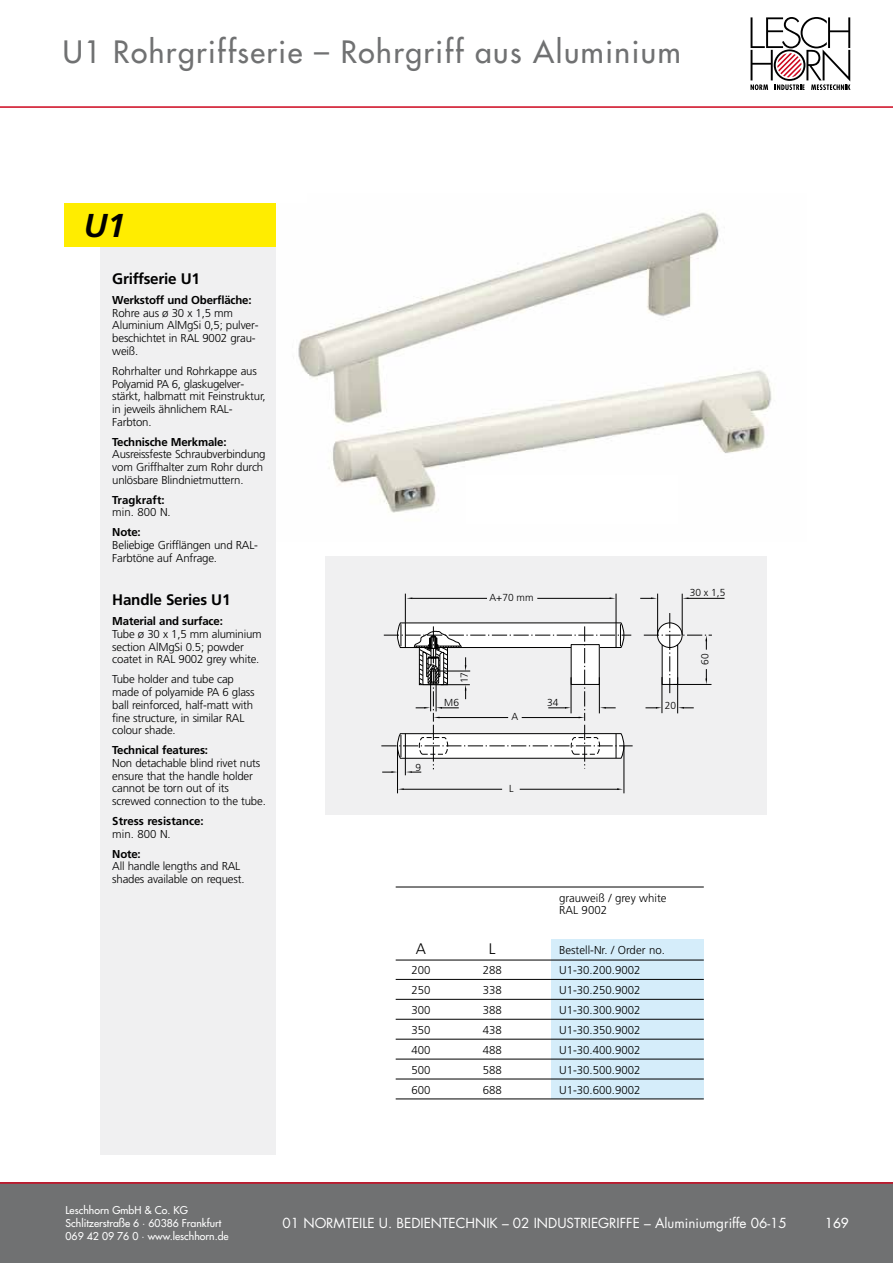
<style>
.page{position:relative;width:893px;height:1263px;background:#fff}
.page>*{position:absolute;margin:0;border:0;box-sizing:border-box;transform-origin:0 0}
.t1{font:italic 700 33px "Frutiger LT Std";color:#000}
.t2{font:500 30px "Futura Std";letter-spacing:.05em;color:#707172}
.t3{font:700 15.3px "Frutiger LT Std";letter-spacing:-.015em;color:#000}
.t4{font:300 15.3px "Frutiger";color:#000}
.t5{font:13.5px "Futura Std";color:#fff}
.t6{font:500 13.5px "Futura Std";color:#fff}
.t7{font:300 11.4px/12.8px "Frutiger";letter-spacing:-.015em;color:#000}
.t8{font:700 11.4px "Frutiger LT Std";letter-spacing:-.015em;color:#000}
.t9{font:500 10.5px/12.6px "Futura Std";color:#fff}
.t10{font:300 10.2px "Frutiger";color:#000}
.s1{font-weight:400}
</style>
<div class="page">
<div style="left:0;top:1182px;width:893px;height:81px;background:#707172"></div>
<hr style="left:0;top:1182px;width:893px;height:2px;background:#cd071e">
<hr style="left:0;top:106px;width:893px;height:2px;background:#cd071e">
<svg style="left:750px;top:17px;width:100px;height:73px"></svg>
<img style="left:298px;top:212px;width:474px;height:301px">
<div style="left:100px;top:128px;width:176px;height:1026px;background:#f0f0f1"></div>
<div style="left:64px;top:203px;width:212px;height:44px;background:#ffed00"></div>
<div style="left:552px;top:939px;width:152px;height:160px;background:#d5edfa"></div>
<div style="left:325px;top:557px;width:441px;height:258px;background:#f0f0f1"></div>
<svg style="left:645px;top:707px;width:17px;height:1px"></svg>
<svg style="left:678px;top:707px;width:16px;height:1px"></svg>
<svg style="left:640px;top:597px;width:17px;height:2px"></svg>
<hr style="left:687px;top:598px;width:37px;height:1px;background:#000">
<hr style="left:520px;top:789px;width:99px;height:1px;background:#000">
<hr style="left:403px;top:789px;width:99px;height:1px;background:#000">
<hr style="left:624px;top:746px;width:1px;height:47px;background:#000">
<hr style="left:397px;top:746px;width:1px;height:47px;background:#000">
<svg style="left:644px;top:613px;width:68px;height:80px"></svg>
<hr style="left:657px;top:594px;width:1px;height:41px;background:#000">
<hr style="left:682px;top:594px;width:1px;height:41px;background:#000">
<hr style="left:662px;top:677px;width:1px;height:36px;background:#000">
<hr style="left:677px;top:677px;width:1px;height:36px;background:#000">
<hr style="left:673px;top:684px;width:38px;height:1px;background:#000">
<svg style="left:381px;top:594px;width:252px;height:181px"></svg>
<hr style="left:396px;top:887px;width:308px;height:1px;background:#000">
<hr style="left:396px;top:960px;width:308px;height:1px;background:#000">
<hr style="left:396px;top:979px;width:308px;height:1px;background:#000">
<hr style="left:396px;top:999px;width:308px;height:1px;background:#000">
<hr style="left:396px;top:1019px;width:308px;height:1px;background:#000">
<hr style="left:396px;top:1039px;width:308px;height:1px;background:#000">
<hr style="left:396px;top:1059px;width:308px;height:1px;background:#000">
<hr style="left:396px;top:1079px;width:308px;height:1px;background:#000">
<hr style="left:396px;top:1098px;width:308px;height:1px;background:#000">
<div style="left:466px;top:475px;width:211px;height:49px;background:#fff"></div>
<div style="left:35px;top:119px;width:271px;height:83px;background:#fff"></div>
<h2 class="t2" style="left:63px;top:33px;width:619px">U1 Rohrgriffserie – Rohrgriff aus Aluminium</h2>
<h1 class="t1" style="left:83px;top:206px;width:44px">U1</h1>
<h3 class="t3" style="left:112px;top:270px;width:89px">Griffserie U1</h3>
<p class="t8" style="left:112px;top:293px;width:141px">Werkstoff und Oberfläche:</p>
<p class="t7" style="left:112px;top:306px;width:148px">Rohre aus ø 30 x 1,5 mm<br>Aluminium AlMgSi 0,5; pulver&shy;beschichtet in RAL 9002 grau - weiß.</p>
<p class="t7" style="left:112px;top:364px;width:155px">Rohrhalter und Rohrkappe aus<br>Polyamid PA 6, glaskugelver&shy;stärkt, halbmatt mit Fein struktur, in jeweils ähnlichem RAL-<br>Farbton.</p>
<p class="t8" style="left:112px;top:435px;width:116px">Technische Merkmale:</p>
<p class="t7" style="left:112px;top:448px;width:155px">Ausreissfeste Schraubver bin dung vom Griffhalter zum Rohr durch unlösbare Blindniet muttern.</p>
<p class="t8" style="left:112px;top:493px;width:54px">Tragkraft:</p>
<p class="t7" style="left:112px;top:506px;width:60px">min. 800 N.</p>
<p class="t8" style="left:112px;top:526px;width:30px">Note:</p>
<p class="t7" style="left:112px;top:539px;width:147px">Beliebige Grifflängen und RAL-<br>Farbtöne auf Anfrage.</p>
<h3 class="t3" style="left:112px;top:591px;width:120px">Handle Series U1</h3>
<p class="t8" style="left:112px;top:615px;width:112px">Material and surface:</p>
<p class="t7" style="left:112px;top:628px;width:151px">Tube ø 30 x 1,5 mm aluminium section AlMgSi 0.5; powder coatet in RAL 9002 grey white.</p>
<p class="t7" style="left:112px;top:673px;width:144px">Tube holder and tube cap made of polyamide PA 6 glass ball reinforced, half-matt with fine struc ture, in similar RAL colour shade.</p>
<p class="t8" style="left:112px;top:743px;width:97px">Technical features:</p>
<p class="t7" style="left:112px;top:756px;width:155px">Non detachable blind rivet nuts ensure that the handle holder cannot be torn out of its screwed connection to the tube.</p>
<p class="t8" style="left:112px;top:814px;width:93px">Stress resistance:</p>
<p class="t7" style="left:112px;top:827px;width:60px">min. 800 N.</p>
<p class="t8" style="left:112px;top:847px;width:30px">Note:</p>
<p class="t7" style="left:112px;top:860px;width:134px">All handle lengths and RAL shades available on request.</p>
<p class="t10" style="left:490px;top:592px;width:45px">A+70 mm</p>
<p class="t10" style="left:415px;top:761px;width:7px">9</p>
<p class="t10" style="left:458px;top:683px;width:13px;rotate:-90deg">17</p>
<p class="t10" style="left:444px;top:697px;width:16px">M6</p>
<p class="t10" style="left:512px;top:711px;width:8px">A</p>
<p class="t10" style="left:509px;top:782px;width:6px">L</p>
<p class="t10" style="left:547px;top:697px;width:13px">34</p>
<p class="t10" style="left:690px;top:586px;width:37px">30 x 1,5</p>
<p class="t10" style="left:665px;top:700px;width:13px">20</p>
<p class="t10" style="left:699px;top:665px;width:13px;rotate:-90deg">60</p>
<p class="t7" style="left:559px;top:891px;width:109px">grauweiß / grey white<br>RAL 9002</p>
<h3 class="t4" style="left:416px;top:940px;width:12px">A</h3>
<h3 class="t4" style="left:489px;top:940px;width:8px">L</h3>
<p class="t7" style="left:559px;top:944px;width:107px">Bestell-Nr. / Order no.</p>
<p class="t7" style="left:411px;top:964px;width:21px">200</p>
<p class="t7" style="left:483px;top:964px;width:21px">288</p>
<p class="t7" style="left:559px;top:964px;width:83px">U1-30.200.9002</p>
<p class="t7" style="left:411px;top:984px;width:21px">250</p>
<p class="t7" style="left:483px;top:984px;width:21px">338</p>
<p class="t7" style="left:559px;top:984px;width:83px">U1-30.250.9002</p>
<p class="t7" style="left:411px;top:1004px;width:21px">300</p>
<p class="t7" style="left:483px;top:1004px;width:21px">388</p>
<p class="t7" style="left:559px;top:1004px;width:83px">U1-30.300.9002</p>
<p class="t7" style="left:411px;top:1023px;width:21px">350</p>
<p class="t7" style="left:483px;top:1023px;width:21px">438</p>
<p class="t7" style="left:559px;top:1023px;width:83px">U1-30.350.9002</p>
<p class="t7" style="left:411px;top:1043px;width:21px">400</p>
<p class="t7" style="left:483px;top:1043px;width:21px">488</p>
<p class="t7" style="left:559px;top:1043px;width:83px">U1-30.400.9002</p>
<p class="t7" style="left:411px;top:1063px;width:21px">500</p>
<p class="t7" style="left:483px;top:1063px;width:21px">588</p>
<p class="t7" style="left:559px;top:1063px;width:83px">U1-30.500.9002</p>
<p class="t7" style="left:411px;top:1083px;width:21px">600</p>
<p class="t7" style="left:483px;top:1083px;width:21px">688</p>
<p class="t7" style="left:559px;top:1083px;width:83px">U1-30.600.9002</p>
<p class="t9" style="left:66px;top:1204px;width:165px">Leschhorn GmbH &amp; Co. KG<br>Schlitzerstraße 6 <span class="s1">·</span> 60386 Frankfurt<br>069 42 09 76 0 <span class="s1">·</span> www.leschhorn.de</p>
<p class="t5" style="left:283px;top:1214px;width:299px">01 NORMTEILE U. BEDIENTECHN IK – 02 INDUSTRIE</p>
<p class="t5" style="left:598px;top:1214px;width:190px">GRIFFE – ALUMINIUMGRIFFE 06-15</p>
<p class="t6" style="left:825px;top:1215px;width:25px">169</p>
</div>
